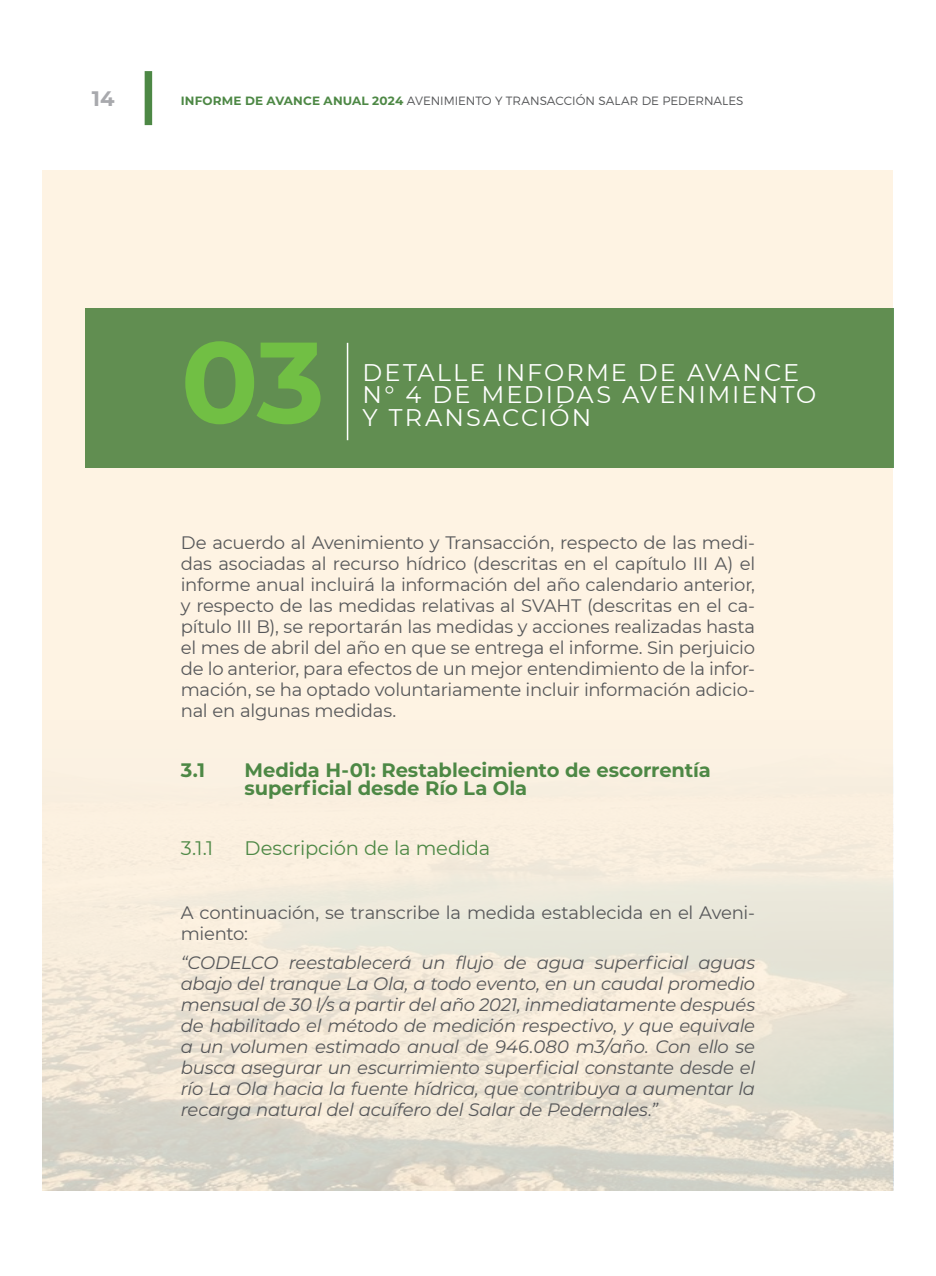
<style>
.page{position:relative;width:936px;height:1276px;background:#fff}
.page>*{position:absolute;margin:0;border:0;box-sizing:border-box;transform-origin:0 0}
.Heading_1{font:700 114.75px "Montserrat";color:#71bf44}
.Heading_1-2{font:24px/22.5px "Montserrat";letter-spacing:.085em;color:#fff}
.t1{font:700 21px "Montserrat";color:#a8a9ad}
.Heading_3{font:700 19.5px/18px "Montserrat";letter-spacing:-.005em;color:#4d8845}
.Heading_3-2{font:19.5px "Montserrat";letter-spacing:-.015em;color:#4d8845}
.t2{font:18px/21px "Montserrat";letter-spacing:-.015em;color:#57585a;text-align:justify}
.t3{font:italic 18px/21px "Montserrat";letter-spacing:-.015em;color:#57585a;text-align:justify}
.t4{font:300 12px "Montserrat";color:#57585a}
.s1{font-weight:700;color:#4d8845}
</style>
<div class="page">
<div style="left:145px;top:71px;width:7px;height:54px;background:#4d8845"></div>
<div style="left:43px;top:170px;width:850px;height:1021px;background:#fef3e3"></div>
<img style="left:43px;top:827px;width:850px;height:364px">
<div style="left:85px;top:308px;width:808px;height:159px;background:#618e51"></div>
<hr style="left:347px;top:343px;width:1px;height:97px;background:#fff">
<p class="t1" style="left:92px;top:84px;width:24px">14</p>
<p class="t4" style="left:181px;top:93px;width:564px"><span class="s1">INFORME DE AVANCE ANUAL 2024</span> AVENIMIENTO Y TRANSACCIÓN SALAR DE PEDERNALES</p>
<p class="Heading_1" style="left:181px;top:299px;width:145px">03</p>
<p class="Heading_1-2" style="left:362px;top:360px;width:455px">DETALLE INFORME DE AVANCE<br>N° 4 DE MEDIDAS AVENIMIENTO<br>Y TRANSACCIÓN</p>
<p class="t2" style="left:181px;top:531px;width:576px">De acuerdo al Avenimiento y Transacción, respecto de las medi&shy;das asociadas al recurso hídrico (descritas en el capítulo III A) el informe anual incluirá la información del año calendario anterior, y respecto de las medidas relativas al SVAHT (descritas en el ca&shy;pítulo III B), se reportarán las medidas y acciones realizadas hasta el mes de abril del año en que se entrega el informe. Sin perjuicio de lo anterior, para efectos de un mejor entendimiento de la infor&shy;mación, se ha optado voluntariamente incluir información adicio&shy;nal en algunas medidas.</p>
<p class="Heading_3" style="left:181px;top:760px;width:26px">3.1</p>
<p class="Heading_3" style="left:244px;top:760px;width:467px">Medida H-01: Restablecimiento de escorrentía superficial desde Río La Ola</p>
<p class="Heading_3-2" style="left:181px;top:835px;width:34px">3.1.1</p>
<p class="Heading_3-2" style="left:244px;top:835px;width:247px">Descripción de la medida</p>
<p class="t2" style="left:181px;top:901px;width:576px">A continuación, se transcribe la medida establecida en el Aveni&shy;miento:</p>
<p class="t3" style="left:181px;top:951px;width:576px">“CODELCO reestablecerá un flujo de agua superficial aguas abajo del tranque La Ola, a todo evento, en un caudal promedio mensual de 30 l/s a partir del año 2021, inmediatamente después de habilitado el método de medición respectivo, y que equivale a un volumen estimado anual de 946.080 m3/año. Con ello se busca asegurar un escurrimiento superficial constante desde el río La Ola hacia la fuente hídrica, que contribuya a aumentar la recarga natural del acuífero del Salar de Pedernales.”</p>
</div>
